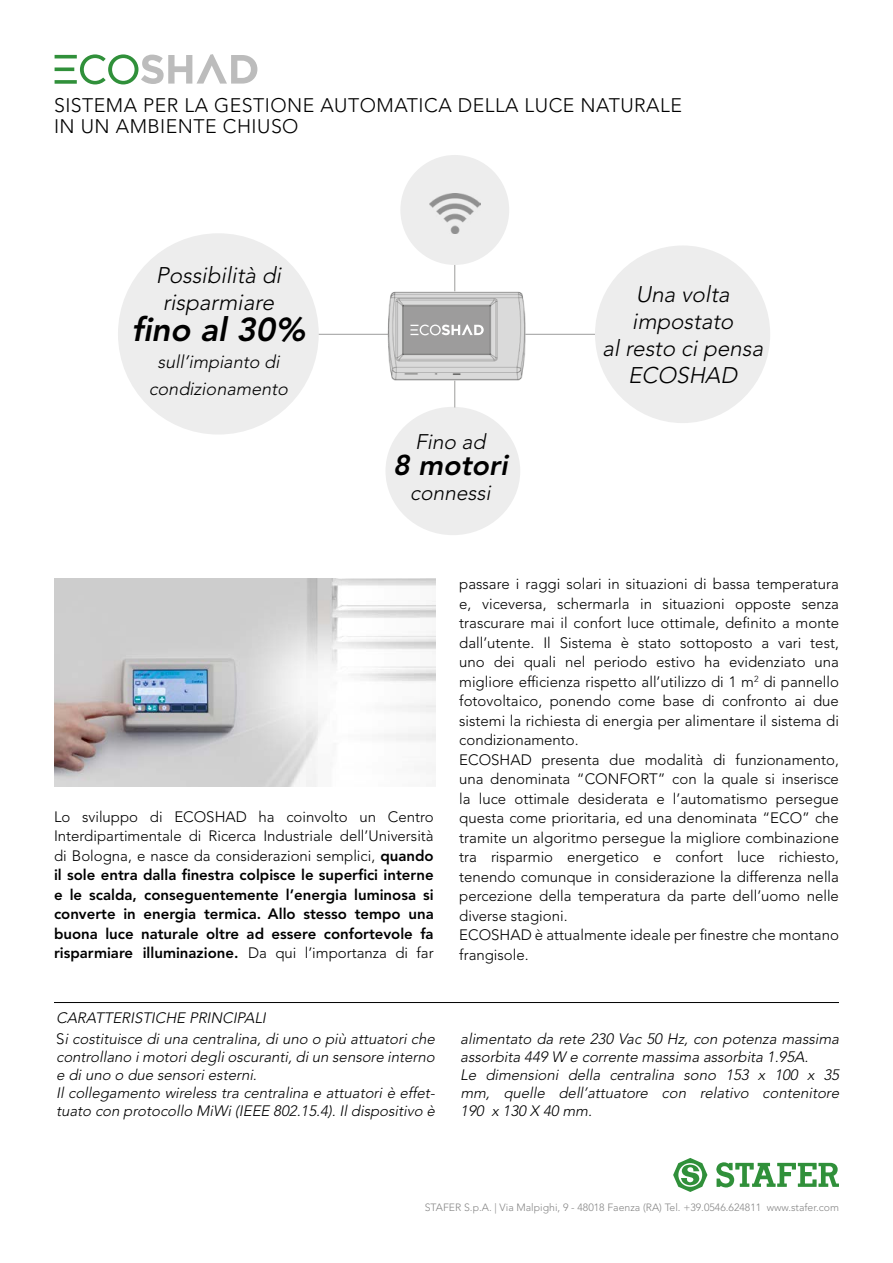
<style>
.page{position:relative;width:893px;height:1263px;background:#fff}
.page>*{position:absolute;margin:0;border:0;box-sizing:border-box;transform-origin:0 0}
.t1{font:italic 800 33px "Avenir LT Std";color:#000}
.t2{font:italic 800 28.5px "Avenir LT Std";color:#000}
.t3{font:italic 300 22.5px/27px "Avenir LT Std";color:#000;text-align:center}
.t4{font:italic 300 21px "Avenir LT Std";color:#000}
.t5{font:300 19.5px/21px "Avenir LT Std";letter-spacing:.025em;color:#000}
.t6{font:italic 300 18px/27px "Avenir LT Std";color:#000;text-align:center}
.t7{font:300 15px/19.5px "Avenir LT Std";color:#000}
.t8{font:italic 300 15px/18px "Avenir LT Std";color:#000}
.t9{font:800 15px/19.5px "Avenir LT Std";color:#000;text-align:justify}
.t10{font:300 10.5px "Avenir LT Std";color:#878787}
.s1{font-weight:300}
.s2{font-style:normal}
</style>
<div class="page">
<div style="left:385px;top:407px;width:135px;height:128px;background:#ededed;border-radius:50%"></div>
<svg style="left:673px;top:1158px;width:34px;height:34px"></svg>
<svg style="left:716px;top:1162px;width:123px;height:25px"></svg>
<img style="left:54px;top:578px;width:382px;height:208px">
<svg style="left:55px;top:80px;width:22px;height:4px"></svg>
<svg style="left:55px;top:67px;width:19px;height:4px"></svg>
<hr style="left:55px;top:55px;width:22px;height:3px;background:#30903a">
<svg style="left:80px;top:54px;width:177px;height:30px"></svg>
<img style="left:380px;top:284px;width:155px;height:106px">
<svg style="left:410px;top:324px;width:74px;height:11px"></svg>
<div style="left:118px;top:233px;width:201px;height:202px;background:#ededed;border-radius:50%"></div>
<hr style="left:54px;top:1002px;width:785px;height:1px;background:#000">
<div style="left:595px;top:245px;width:175px;height:178px;background:#ededed;border-radius:50%"></div>
<svg style="left:454px;top:381px;width:1px;height:26px"></svg>
<svg style="left:454px;top:265px;width:1px;height:26px"></svg>
<hr style="left:525px;top:334px;width:70px;height:1px;background:#9d9d9c">
<hr style="left:319px;top:334px;width:69px;height:1px;background:#9d9d9c">
<div style="left:400px;top:155px;width:109px;height:110px;background:#ededed;border-radius:50%"></div>
<img style="left:430px;top:193px;width:51px;height:40px">
<h3 class="t5" style="left:54px;top:95px;width:629px">SISTEMA PER LA GESTIONE AUTOMATICA DELLA LUCE NATURALE<br>IN UN AMBIENTE CHIUSO</h3>
<h3 class="t3" style="left:156px;top:262px;width:131px">Possibilità di risparmiare</h3>
<h1 class="t1" style="left:132px;top:310px;width:182px">fino al 30%</h1>
<p class="t6" style="left:149px;top:349px;width:144px">sull’impianto di condizionamento</p>
<h3 class="t4" style="left:415px;top:430px;width:76px">Fino ad</h3>
<h2 class="t2" style="left:393px;top:448px;width:122px">8 motori</h2>
<h3 class="t4" style="left:410px;top:481px;width:86px">connessi</h3>
<h3 class="t3" style="left:602px;top:281px;width:167px">Una volta impostato alresto cipensa<br>ECOSHAD</h3>
<p class="t9" style="left:54px;top:807px;width:381px"><span class="s1">Lo sviluppo di ECOSHAD ha coinvolto un Centro Interdipartimentale di Ricerca Industriale dell’Università di Bologna, e nasce da considerazioni semplici,</span> quando il sole entra dalla finestra colpisce le superfici interne e le scalda, conseguentemente l’energia luminosa si converte in energia termica. Allo stesso tempo una buona luce naturale oltre ad essere confortevole fa risparmiare illuminazione. <span class="s1">Da qui l’importanza di far</span></p>
<p class="t8" style="left:56px;top:1007px;width:383px;line-height:21px">CARATTERISTICHE PRINCIPALI<br><span class="s2">S</span> i costituisce di una centralina, di uno o più attuatori che</p>
<p class="t8" style="left:56px;top:1048px;width:383px">controllano imotorideglioscuranti,diun sensore interno e diuno o due sensoriesterni.<br>Il collegamento wireless tra centralina e attuatori è effet&shy;tuato con protocollo MiWi(IEEE 802.15.4).Ildispositivo è</p>
<p class="t7" style="left:459px;top:574px;width:381px">passare i raggi solari in situazioni di bassa temperatura e, viceversa, schermarla in situazioni opposte senza trascurare mai il confort luce ottimale, definito a monte dall’utente. Il Sistema è stato sottoposto a vari test, uno dei quali nel periodo estivo ha evidenziato una migliore efficienza rispetto all’utilizzo di 1 m<sup>2</sup> di pannello fotovoltaico, ponendo come base di confronto ai due sistemi la richiesta di energia per alimentare il sistema di condizionamento.<br>ECOSHAD presenta due modalità di funzionamento, una denominata “CONFORT” con la quale si inserisce la luce ottimale desiderata e l’automatismo persegue questa come prioritaria, ed una denominata “ECO” che tramite un algoritmo persegue la migliore combinazione tra risparmio energetico e confort luce richiesto, tenendo comunque in considerazione la differenza nella percezione della temperatura da parte dell’uomo nelle diverse stagioni.<br>ECOSHAD è attualmente ideale per finestre che montano frangisole.</p>
<p class="t8" style="left:460px;top:1030px;width:383px">alimentato da rete 230 Vac 50 Hz, con potenza massima assorbita 449 W e corrente massima assorbita 1.95A.<br>Le dimensioni della centralina sono 153 x 100 x 35 mm, quelle dell’attuatore con relativo contenitore 190 x 130 X 40 mm.</p>
<p class="t10" style="left:425px;top:1201px;width:416px">STAFER S.p.A. | Via Malpighi, 9 - 48018 Faenza (RA) Tel. +39.0546.624811 www.stafer.com</p>
</div>
